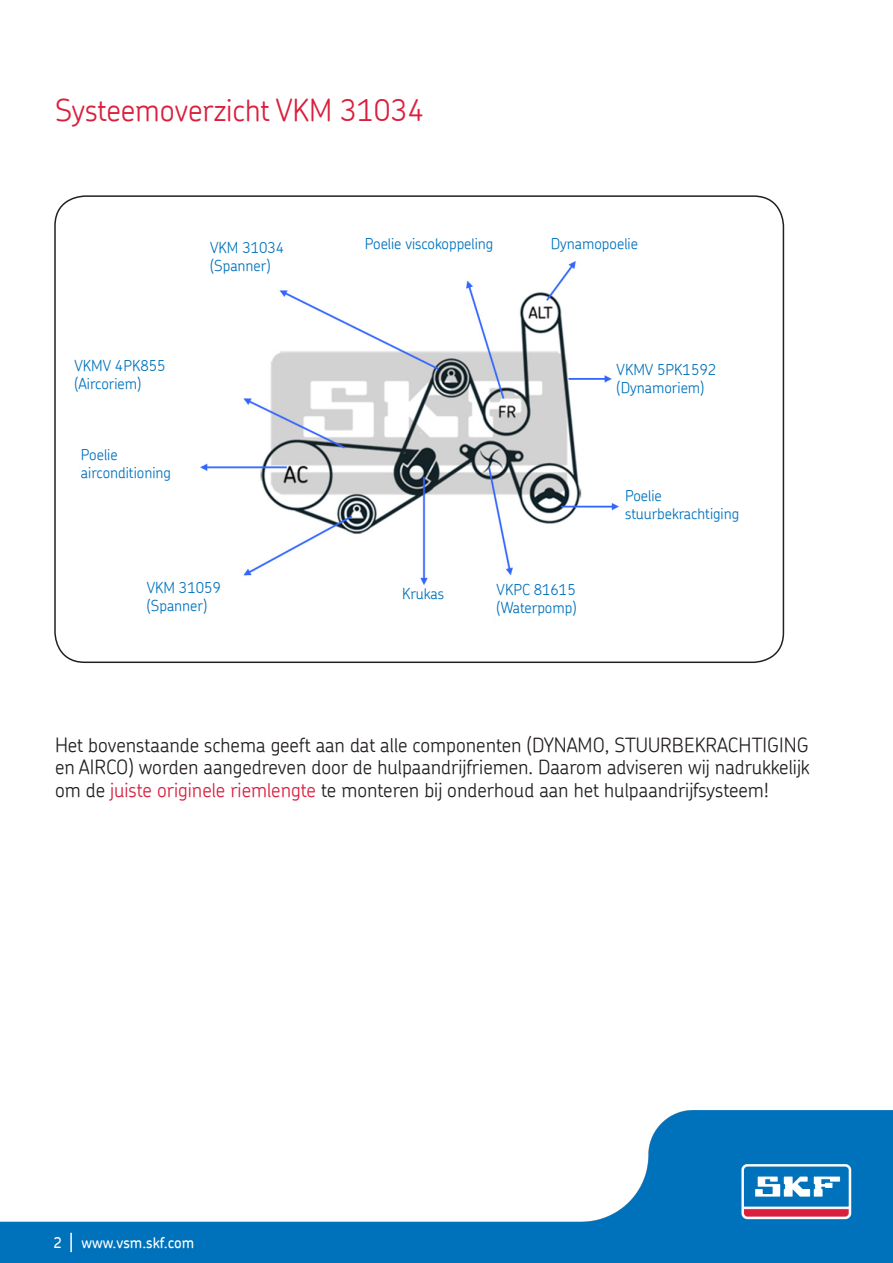
<style>
.page{position:relative;width:893px;height:1263px;background:#fff}
.page>*{position:absolute;margin:0;border:0;box-sizing:border-box;transform-origin:0 0}
.t1{font:300 30px "SKF Chevin";color:#da1f3d}
.t2{font:300 19.5px/22.5px "SKF Chevin";color:#231f20;text-align:justify}
.t3{font:300 15px/18px "SKF Chevin";color:#0072bc}
.t4{font:500 15px "SKF Chevin";color:#fff}
.s1{color:#da1f3d}
</style>
<div class="page">
<img style="left:56px;top:197px;width:727px;height:465px">
<div style="left:365px;top:238px;width:175px;height:19px;background:#fff"></div>
<div style="left:551px;top:238px;width:161px;height:22px;background:#fff"></div>
<div style="left:617px;top:364px;width:134px;height:57px;background:#fff"></div>
<div style="left:625px;top:490px;width:148px;height:58px;background:#fff"></div>
<div style="left:497px;top:584px;width:136px;height:62px;background:#fff"></div>
<div style="left:382px;top:588px;width:82px;height:58px;background:#fff"></div>
<div style="left:147px;top:582px;width:118px;height:65px;background:#fff"></div>
<div style="left:81px;top:449px;width:111px;height:57px;background:#fff"></div>
<div style="left:74px;top:360px;width:160px;height:59px;background:#fff"></div>
<div style="left:210px;top:242px;width:86px;height:42px;background:#fff"></div>
<img style="left:0;top:1110px;width:893px;height:153px">
<svg style="left:70px;top:1233px;width:2px;height:19px"></svg>
<p class="t1" style="left:55px;top:91px;width:371px">Systeemoverzicht VKM 31034</p>
<p class="t3" style="left:210px;top:238px;width:76px">VKM 31034</p>
<p class="t3" style="left:210px;top:256px;width:62px">(Spanner)</p>
<p class="t3" style="left:365px;top:234px;width:130px">Poelie viscokoppeling</p>
<p class="t3" style="left:551px;top:234px;width:89px">Dynamopoelie</p>
<p class="t3" style="left:74px;top:356px;width:93px">VKMV 4PK855</p>
<p class="t3" style="left:74px;top:374px;width:68px">(Aircoriem)</p>
<p class="t3" style="left:617px;top:360px;width:101px">VKMV 5PK1592</p>
<p class="t3" style="left:617px;top:378px;width:89px">(Dynamoriem)</p>
<p class="t3" style="left:81px;top:445px;width:92px">Poelie airconditioning</p>
<p class="t3" style="left:625px;top:486px;width:116px">Poelie stuurbekrachtiging</p>
<p class="t3" style="left:147px;top:578px;width:76px">VKM 31059</p>
<p class="t3" style="left:147px;top:596px;width:62px">(Spanner)</p>
<p class="t3" style="left:402px;top:585px;width:43px">Krukas</p>
<p class="t3" style="left:497px;top:580px;width:81px">VKPC 81615</p>
<p class="t3" style="left:497px;top:598px;width:81px">(Waterpomp)</p>
<p class="t2" style="left:55px;top:733px;width:756px">Het bovenstaande schema geeft aan dat alle componenten (DYNAMO, STUURBEKRACHTIGING en AIRCO) worden aangedreven door de hulpaandrijfriemen. Daarom adviseren wij nadrukkelijk om de <span class="s1">juiste originele riemlengte</span> te monteren bij onderhoud aan het hulpaandrijfsysteem!</p>
<p class="t4" style="left:53px;top:1232px;width:142px">2 www.vsm.skf.com</p>
</div>
